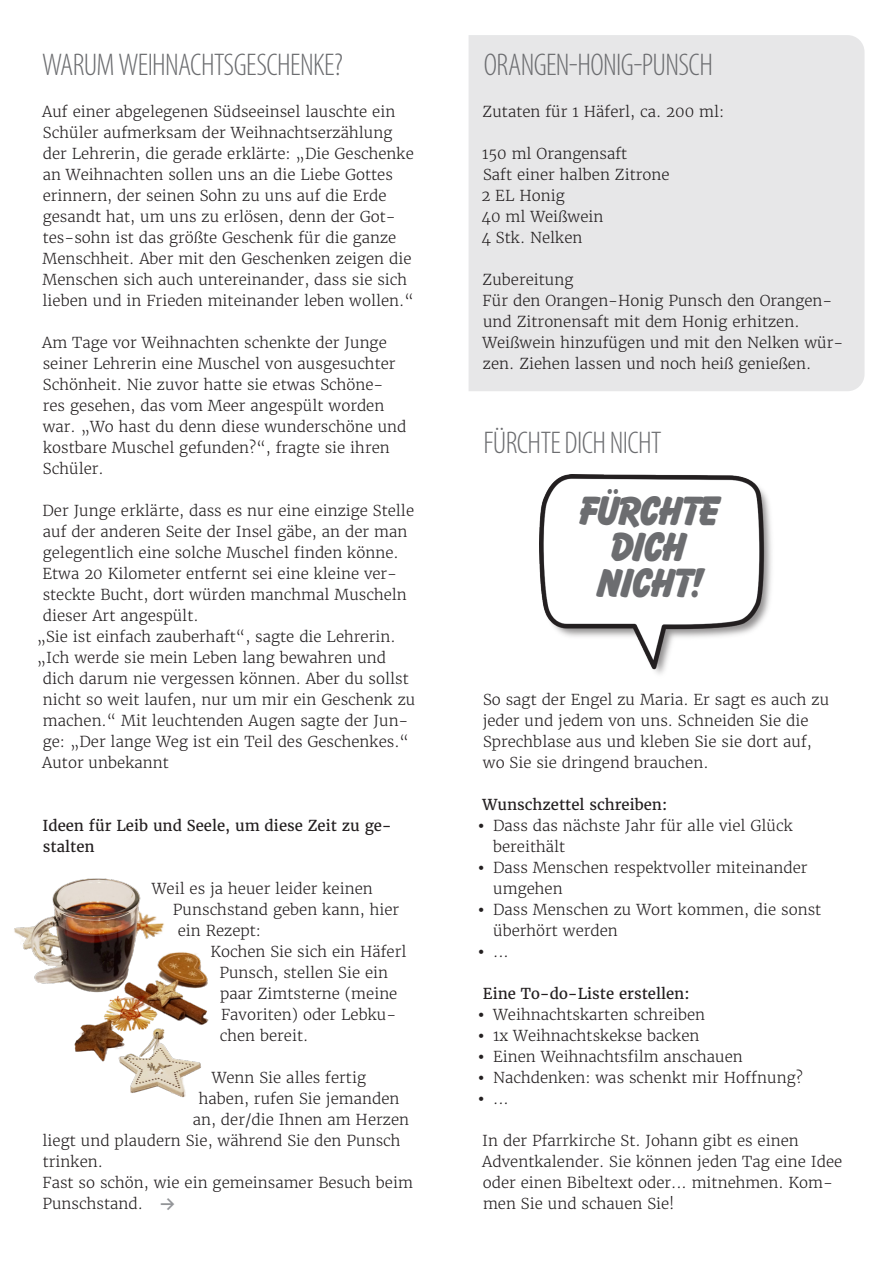
<style>
.page{position:relative;width:893px;height:1263px;background:#fff}
.page>*{position:absolute;margin:0;border:0;box-sizing:border-box;transform-origin:0 0}
.t1{font:700 36px/36px "Balloon Extra";letter-spacing:-.045em;color:#6c6d70;text-align:center}
.t2{font:300 condensed 31.5px "Myriad Pro";letter-spacing:-.02em;color:#6c6d70}
.t3{font:300 15px/21px "Merriweather";color:#231f20}
.t4{font:15px/21px "Merriweather";color:#231f20}
.s1{font-weight:400;font-size:21px;color:#939598}
.s2{font-family:"Meta Pro"}
.s3{font-weight:400}
</style>
<div class="page">
<img style="left:14px;top:878px;width:195px;height:220px">
<div style="left:469px;top:35px;width:395px;height:356px;background:#e7e7e8"></div>
<img style="left:539px;top:474px;width:233px;height:200px">
<h2 class="t2" style="left:42px;top:46px;width:302px">WARUM WEIHNACHTSGESCHENKE?</h2>
<p class="t3" style="left:42px;top:101px;width:373px">Auf einer abgelegenen Südseeinsel lauschte ein Schüler aufmerksam der Weihnachtserzählung der Lehrerin, die gerade erklärte: „Die Geschenke an Weihnachten sollen uns an die Liebe Gottes erinnern, der seinen Sohn zu uns auf die Erde gesandt hat, um uns zu erlösen, denn der Got&shy;tes-sohn ist das größte Geschenk für die ganze Menschheit. Aber mit den Geschenken zeigen die Menschen sich auch untereinander, dass sie sich lieben und in Frieden miteinander leben wollen.“</p>
<p class="t3" style="left:42px;top:332px;width:366px">Am Tage vor Weihnachten schenkte der Junge seiner Lehrerin eine Muschel von ausgesuchter Schönheit. Nie zuvor hatte sie etwas Schöne&shy;res gesehen, das vom Meer angespült worden war. „Wo hast du denn diese wunderschöne und kostbare Muschel gefunden?“, fragte sie ihren Schüler.</p>
<p class="t3" style="left:43px;top:500px;width:373px">Der Junge erklärte, dass es nur eine einzige Stelle</p>
<p class="t3" style="left:43px;top:521px;width:366px">auf der anderen Seite der Insel gäbe, an der man</p>
<p class="t3" style="left:43px;top:542px;width:357px">gelegentlich eine solche Muschel finden könne.</p>
<p class="t3" style="left:43px;top:563px;width:356px">Etwa 20 Kilometer entfernt sei eine kleine ver-</p>
<p class="t3" style="left:43px;top:584px;width:366px">steckte Bucht, dort würden manchmal Muscheln</p>
<p class="t3" style="left:43px;top:605px;width:157px">dieser Art angespült.</p>
<p class="t3" style="left:37px;top:626px;width:360px">„Sie ist einfach zauberhaft“, sagte die Lehrerin.</p>
<p class="t3" style="left:37px;top:647px;width:351px">„Ich werde sie mein Leben lang bewahren und</p>
<p class="t3" style="left:43px;top:668px;width:368px">dich darum nie vergessen können. Aber du sollst</p>
<p class="t3" style="left:43px;top:689px;width:374px">nicht so weit laufen, nur um mir ein Geschenk zu</p>
<p class="t3" style="left:43px;top:710px;width:367px">machen.“ Mit leuchtenden Augen sagte der Jun-</p>
<p class="t3" style="left:43px;top:731px;width:368px">ge: „Der lange Weg ist ein Teil des Geschenkes.“</p>
<p class="t3" style="left:42px;top:752px;width:128px">Autor unbekannt</p>
<p class="t4" style="left:42px;top:815px;width:351px">Ideen für Leib und Seele, um diese Zeit zu ge&shy;stalten</p>
<p class="t3" style="left:152px;top:878px;width:223px">Weil es ja heuer leider keinen</p>
<p class="t3" style="left:173px;top:899px;width:228px">Punschstand geben kann, hier</p>
<p class="t3" style="left:178px;top:920px;width:85px">ein Rezept:</p>
<p class="t3" style="left:210px;top:941px;width:198px">Kochen Sie sich ein Häferl</p>
<p class="t3" style="left:219px;top:962px;width:170px">Punsch, stellen Sie ein</p>
<p class="t3" style="left:220px;top:983px;width:179px">paar Zimtsterne (meine</p>
<p class="t3" style="left:221px;top:1004px;width:177px">Favoriten) oder Lebku-</p>
<p class="t3" style="left:220px;top:1025px;width:90px">chen bereit.</p>
<p class="t3" style="left:212px;top:1067px;width:156px">Wenn Sie alles fertig</p>
<p class="t3" style="left:199px;top:1088px;width:202px">haben, rufen Sie jemanden</p>
<p class="t3" style="left:193px;top:1109px;width:218px">an, der/die Ihnen am Herzen</p>
<p class="t3" style="left:43px;top:1130px;width:359px">liegt und plaudern Sie, während Sie den Punsch</p>
<p class="t3" style="left:43px;top:1151px;width:62px">trinken.</p>
<p class="t3" style="left:43px;top:1172px;width:372px">Fast so schön, wie ein gemeinsamer Besuch beim</p>
<p class="t3" style="left:42px;top:1193px;width:135px">Punschstand. <span class="s1">→</span></p>
<h2 class="t2" style="left:484px;top:46px;width:231px">ORANGEN-HONIG-PUNSCH</h2>
<p class="t3" style="left:483px;top:101px;width:243px">Zutaten für 1 Häferl, ca. 200 ml:</p>
<p class="t3" style="left:481px;top:143px;width:190px">150 ml Orangensaft<br>Saft einer halben Zitrone<br>2 EL Honig<br>40 ml Weißwein<br>4 Stk. Nelken</p>
<p class="t3" style="left:482px;top:269px;width:363px">Zubereitung<br>Für den Orangen-Honig Punsch den Orangen&shy;und Zitronensaft mit dem Honig erhitzen.<br>Weißwein hinzufügen und mit den Nelken wür&shy;zen. Ziehen lassen und noch heiß genießen.</p>
<h2 class="t2" style="left:484px;top:424px;width:180px">FÜRCHTE DICH NICHT</h2>
<h1 class="t1" style="left:575px;top:492px;width:143px">FÜRCHTE<br>DICH<br>NICHT!</h1>
<p class="t3" style="left:483px;top:689px;width:348px">So sagt der Engel zu Maria. Er sagt es auch zu jeder und jedem von uns. Schneiden Sie die Sprechblase aus und kleben Sie sie dort auf, wo Sie sie dringend brauchen.</p>
<p class="t4" style="left:483px;top:794px;width:186px">Wunschzettel schreiben:</p>
<p class="t3" style="left:477px;top:815px;width:317px"><span class="s2">∙</span> Dass das nächste Jahr für alle viel Glück</p>
<p class="t3" style="left:493px;top:836px;width:74px">bereithält</p>
<p class="t3" style="left:477px;top:857px;width:331px"><span class="s2">∙</span> Dass Menschen respektvoller miteinander</p>
<p class="t3" style="left:493px;top:878px;width:71px">umgehen</p>
<p class="t3" style="left:477px;top:899px;width:345px"><span class="s2">∙</span> Dass Menschen zu Wort kommen, die sonst</p>
<p class="t3" style="left:493px;top:920px;width:126px">überhört werden</p>
<p class="t3" style="left:477px;top:941px;width:33px"><span class="s2">∙</span> ...</p>
<p class="t3" style="left:477px;top:983px;width:327px;text-indent:5px"><span class="s3">Eine To-do-Liste erstellen:<br></span><span class="s2">∙</span> Weihnachtskarten schreiben<br><span class="s2">∙</span> 1x Weihnachtskekse backen<br><span class="s2">∙</span> Einen Weihnachtsfilm anschauen<br><span class="s2">∙</span> Nachdenken: was schenkt mir Hoffnung? <span class="s2">∙</span> ...</p>
<p class="t3" style="left:482px;top:1130px;width:362px">In der Pfarrkirche St. Johann gibt es einen Adventkalender. Sie können jeden Tag eine Idee oder einen Bibeltext oder... mitnehmen. Kom&shy;men Sie und schauen Sie!</p>
</div>
